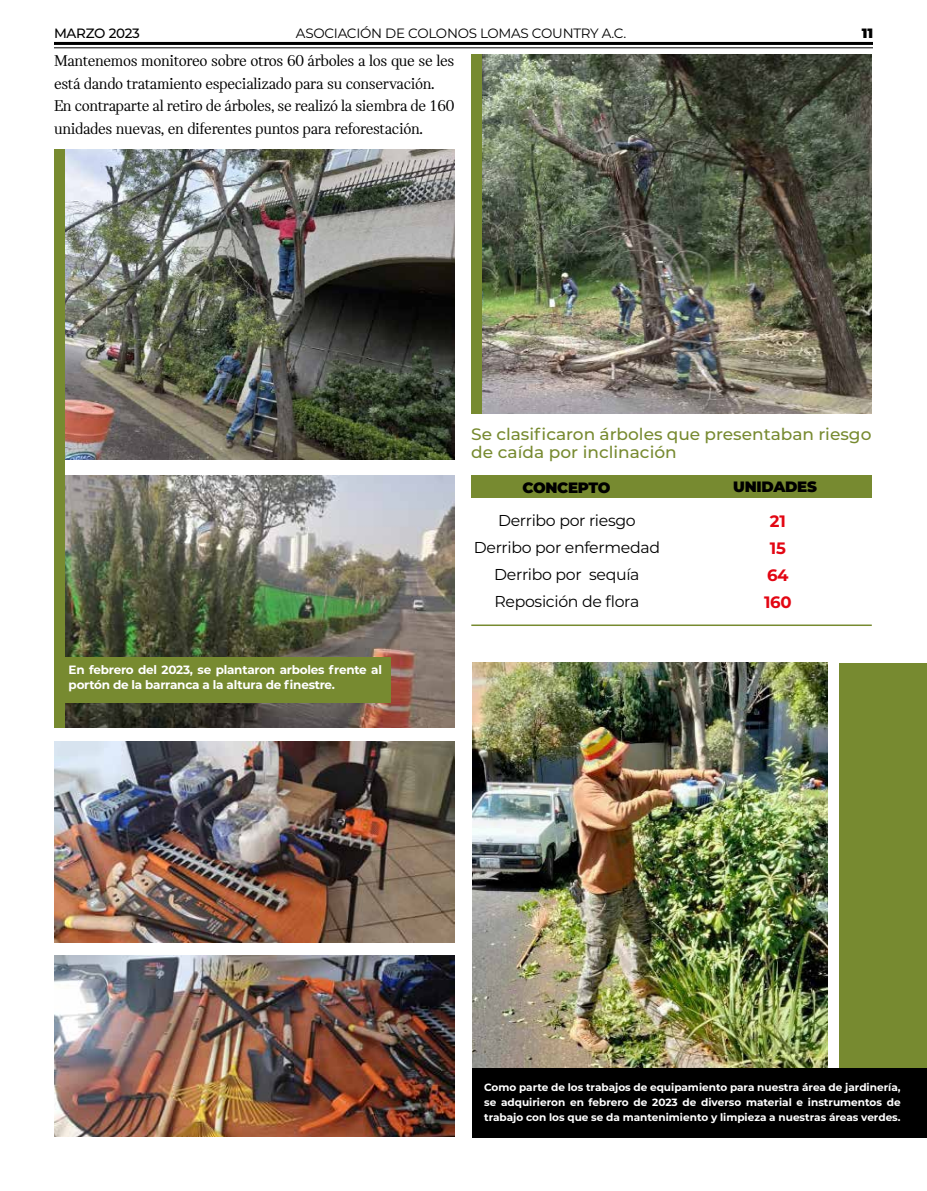
<style>
.page{position:relative;width:927px;height:1191px;background:#fff}
.page>*{position:absolute;margin:0;border:0;box-sizing:border-box;transform-origin:0 0}
.t1{font:16.5px/22.5px "MINI Serif";letter-spacing:-.02em;color:#000}
.t2{font:500 16.5px/18px "Montserrat";color:#778a30}
.t3{font:700 16.5px/27px "Montserrat";letter-spacing:-.02em;color:#e30613;text-align:center}
.t4{font:15.75px/27px "Montserrat";letter-spacing:-.02em;color:#000;text-align:center}
.t5{font:900 15px "Montserrat";letter-spacing:-.02em;color:#000}
.t6{font:13.5px "Montserrat";letter-spacing:-.02em;color:#000}
.t7{font:500 13.5px "Montserrat";letter-spacing:-.02em;color:#000}
.t8{font:900 13.5px "Montserrat";color:#000}
.t9{font:700 12px/15px "Montserrat";letter-spacing:-.02em;color:#fff}
.t10{font:700 10.5px/15px "Montserrat";color:#fff;text-align:justify}
</style>
<div class="page">
<hr style="left:54px;top:47px;width:819px;height:1px;background:#000">
<hr style="left:54px;top:42px;width:819px;height:3px;background:#000">
<div style="left:840px;top:663px;width:87px;height:474px;background:#778a30"></div>
<img style="left:65px;top:475px;width:389px;height:252px">
<img style="left:482px;top:54px;width:390px;height:359px">
<div style="left:471px;top:475px;width:401px;height:23px;background:#778a30"></div>
<img style="left:65px;top:150px;width:389px;height:309px">
<div style="left:64px;top:657px;width:327px;height:46px;background:#778a30"></div>
<div style="left:54px;top:150px;width:11px;height:577px;background:#778a30"></div>
<hr style="left:471px;top:624px;width:401px;height:2px;background:#778a30">
<img style="left:54px;top:741px;width:400px;height:201px">
<img style="left:54px;top:955px;width:400px;height:182px">
<img style="left:472px;top:662px;width:356px;height:406px">
<div style="left:472px;top:1068px;width:455px;height:69px;background:#000"></div>
<div style="left:471px;top:54px;width:11px;height:359px;background:#778a30"></div>
<p class="t7" style="left:54px;top:24px;width:88px">MARZO 2023</p>
<p class="t6" style="left:296px;top:24px;width:332px">ASOCIACIÓN DE COLONOS LOMAS COUNTRY A.C.</p>
<p class="t8" style="left:862px;top:23px;width:13px">11</p>
<p class="t1" style="left:54px;top:50px;width:402px">Mantenemos monitoreo sobre otros 60 árboles a los que se les está dando tratamiento especializado para su conservación.<br>En contraparte al retiro de árboles, se realizó la siembra de 160 unidades nuevas, en diferentes puntos para reforestación.</p>
<p class="t9" style="left:69px;top:661px;width:315px">En febrero del 2023, se plantaron arboles frente al portón de la barranca a la altura de finestre.</p>
<p class="t2" style="left:471px;top:424px;width:402px">Se clasificaron árboles que presentaban riesgo de caída por inclinación</p>
<p class="t5" style="left:522px;top:476px;width:90px">CONCEPTO</p>
<p class="t5" style="left:733px;top:475px;width:85px">UNIDADES</p>
<p class="t4" style="left:474px;top:507px;width:188px">Derribo por riesgo<br>Derribo por enfermedad<br>Derribo por sequía<br>Reposición de flora</p>
<p class="t3" style="left:764px;top:507px;width:29px">21<br>15<br>64<br>160</p>
<p class="t10" style="left:484px;top:1078px;width:418px">Como parte de los trabajos de equipamiento para nuestra área de jardinería, se adquirieron en febrero de 2023 de diverso material e instrumentos de trabajo con los que se da mantenimiento y limpieza a nuestras áreas verdes.</p>
</div>
